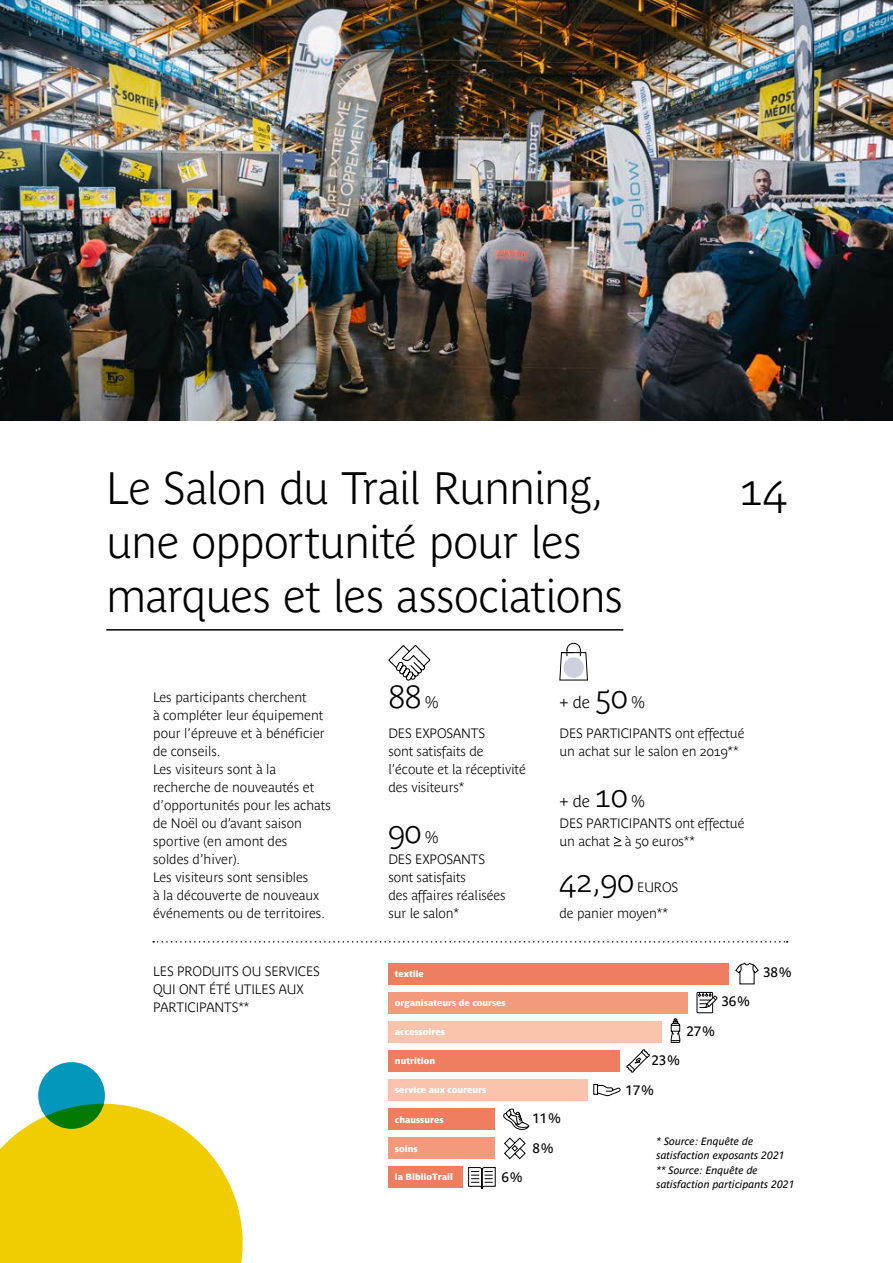
<style>
.page{position:relative;width:893px;height:1263px;background:#fff}
.page>*{position:absolute;margin:0;border:0;box-sizing:border-box;transform-origin:0 0}
.t1{font:700 45px/54px "Parisine Plus Clair";letter-spacing:-.025em;color:#000}
.t2{font:700 31.5px "Parisine Plus Clair";color:#000}
.t3{font:700 16.5px "Parisine Plus Clair";color:#000}
.t4{font:700 13.5px/18px "Parisine Plus Clair";letter-spacing:-.01em;color:#000}
.t5{font:700 13.5px/18px "Parisine Clair";color:#000}
.t6{font:13.5px/29.5px "Parisine Pro";letter-spacing:-.02em;color:#000}
.t7{font:italic 10.5px/14.2px "Parisine Pro";color:#000}
.t8{font:9px "Parisine Sombre";color:#fff}
.s1{font-size:16.5px}
.s2{font-size:31.5px}
</style>
<div class="page">
<hr style="left:106px;top:629px;width:517px;height:2px;background:#000">
<img style="left:0;top:0;width:893px;height:421px">
<svg style="left:614px;top:836px;width:8px;height:10px"></svg>
<div style="left:388px;top:963px;width:341px;height:21px;background:#ef7d5f"></div>
<div style="left:388px;top:992px;width:300px;height:21px;background:#f39a7d"></div>
<div style="left:388px;top:1021px;width:274px;height:21px;background:#f9c3ad"></div>
<div style="left:388px;top:1050px;width:232px;height:21px;background:#ef7d5f"></div>
<div style="left:388px;top:1079px;width:199px;height:22px;background:#f9c3ad"></div>
<div style="left:388px;top:1108px;width:107px;height:22px;background:#ef7d5f"></div>
<div style="left:388px;top:1138px;width:107px;height:21px;background:#f39a7d"></div>
<div style="left:388px;top:1167px;width:74px;height:21px;background:#ef7d5f"></div>
<div style="left:38px;top:1062px;width:67px;height:67px;background:#0397bc;border-radius:50%"></div>
<svg style="left:0;top:1104px;width:243px;height:159px;background:#e9d124"></svg>
<svg style="left:153px;top:941px;width:635px;height:1px"></svg>
<svg style="left:735px;top:963px;width:24px;height:21px"></svg>
<svg style="left:671px;top:1018px;width:9px;height:25px"></svg>
<svg style="left:626px;top:1049px;width:24px;height:24px"></svg>
<svg style="left:503px;top:1108px;width:27px;height:22px"></svg>
<svg style="left:504px;top:1137px;width:22px;height:22px"></svg>
<svg style="left:468px;top:1167px;width:28px;height:22px"></svg>
<svg style="left:696px;top:992px;width:22px;height:21px"></svg>
<svg style="left:593px;top:1084px;width:28px;height:12px"></svg>
<svg style="left:559px;top:642px;width:29px;height:39px"></svg>
<div style="left:563px;top:657px;width:21px;height:21px;background:#cfd0df;border-radius:50%"></div>
<svg style="left:388px;top:645px;width:43px;height:36px"></svg>
<h1 class="t1" style="left:106px;top:461px;width:499px">Le Salon du Trail Running,</h1>
<h1 class="t1" style="left:739px;top:462px;width:49px">14</h1>
<h1 class="t1" style="left:106px;top:515px;width:518px">une opportunité pour les marques et les associations</h1>
<p class="t5" style="left:153px;top:688px;width:179px">Les participants cherchent<br>à compléter leur équipement pour l’épreuve et à bénéficier de conseils.<br>Les visiteurs sont à la recherche de nouveautés et d’opportunités pour les achats de Noël ou d’avant saison sportive (en amont des<br>soldes d’hiver).<br>Les visiteurs sont sensibles<br>à la découverte de nouveaux événements ou de territoires.</p>
<p class="t4" style="left:153px;top:962px;width:168px">LES PRODUITS OU SERVICES<br>QUI ONT ÉTÉ UTILES AUX<br>PARTICIPANTS**</p>
<h2 class="t2" style="left:388px;top:679px;width:52px">88 <span class="s1">%</span></h2>
<p class="t4" style="left:388px;top:724px;width:139px">DES EXPOSANTS<br>sont satisfaits de l’écoute et la réceptivité des visiteurs*</p>
<h2 class="t2" style="left:388px;top:813px;width:52px">90 <span class="s1">%</span></h2>
<p class="t4" style="left:388px;top:850px;width:119px">DES EXPOSANTS sont satisfaits<br>des affaires réalisées sur le salon*</p>
<p class="t3" style="left:559px;top:692px;width:87px">+ de <span class="s2">50</span> %</p>
<p class="t4" style="left:559px;top:724px;width:186px">DES PARTICIPANTS ont effectué un achat sur le salon en 2019**</p>
<p class="t3" style="left:559px;top:791px;width:87px">+ de <span class="s2">10</span> %</p>
<p class="t4" style="left:559px;top:814px;width:186px">DES PARTICIPANTS ont effectué un achat à 50 euros**</p>
<h2 class="t2" style="left:559px;top:863px;width:76px">42,90</h2>
<p class="t4" style="left:559px;top:875px;width:120px;line-height:25.7px;text-indent:78px">EUROS de panier moyen**</p>
<p class="t8" style="left:395px;top:968px;width:30px">textile</p>
<p class="t6" style="left:763px;top:956px;width:30px">38%</p>
<p class="t6" style="left:721px;top:985px;width:30px">36%</p>
<p class="t6" style="left:686px;top:1015px;width:30px">27%</p>
<p class="t6" style="left:625px;top:1044px;width:56px;text-indent:26px">23%<br>17%</p>
<p class="t6" style="left:533px;top:1103px;width:30px">11%<br>8%</p>
<p class="t6" style="left:501px;top:1161px;width:22px">6%</p>
<p class="t8" style="left:395px;top:997px;width:112px">organisateurs de courses</p>
<p class="t8" style="left:395px;top:1027px;width:52px">accessoires</p>
<p class="t8" style="left:395px;top:1056px;width:42px">nutrition</p>
<p class="t8" style="left:395px;top:1085px;width:93px">service aux coureurs</p>
<p class="t8" style="left:395px;top:1114px;width:50px">chaussures</p>
<p class="t8" style="left:395px;top:1143px;width:24px">soins</p>
<p class="t8" style="left:395px;top:1172px;width:60px">la BiblioTrail</p>
<p class="t7" style="left:657px;top:1133px;width:140px">* Source: Enquête de satisfaction exposants 2021 ** Source: Enquête de satisfaction participants 2021</p>
</div>
